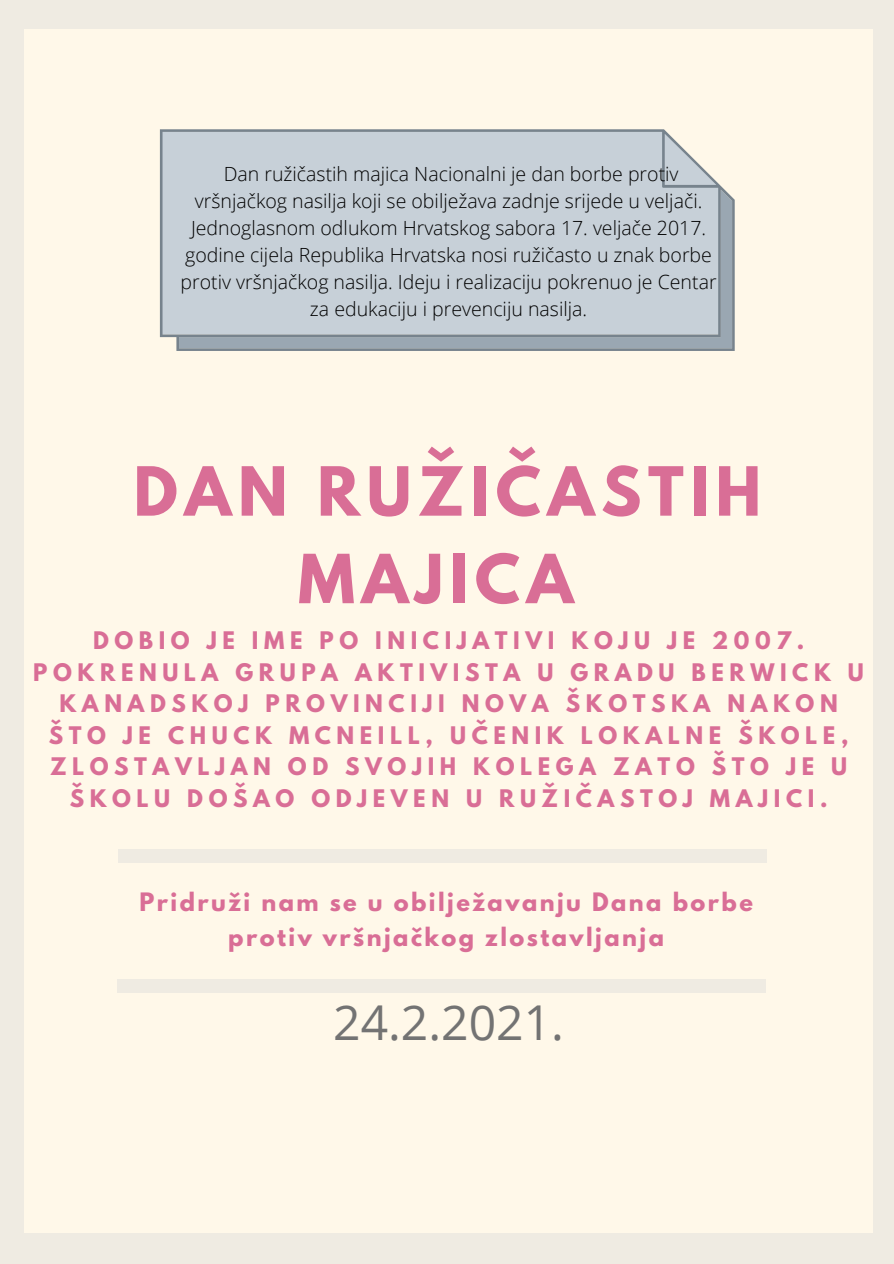
<style>
.page{position:relative;width:894px;height:1264px;background:#fff}
.page>*{position:absolute;margin:0;border:0;box-sizing:border-box;transform-origin:0 0}
.t1{font:700 60px/87.4px "League Spartan";letter-spacing:.11em;color:#d96e96;text-align:center}
.t2{font:48px "Open Sans";color:#737373}
.t3{font:700 22.5px/35px "League Spartan";letter-spacing:.11em;color:#d96e96;text-align:center}
.t4{font:700 21.45px/31.5px "League Spartan";letter-spacing:.26em;color:#d96e96;text-align:center}
.t5{font:300 19.5px/27px "Open Sans";color:#000;text-align:center}
</style>
<div class="page">
<div style="left:0;top:0;width:893px;height:1263px;background:#efebe2"></div>
<div style="left:24px;top:30px;width:848px;height:1202px;background:#fff8e9"></div>
<svg style="left:160px;top:129px;width:574px;height:222px;background:#c2cad2"></svg>
<div style="left:118px;top:849px;width:648px;height:13px;background:#efebe2"></div>
<div style="left:117px;top:979px;width:648px;height:13px;background:#efebe2"></div>
<p class="t5" style="left:180px;top:160px;width:537px">Dan ružičastih majica Nacionalni je dan borbe protiv vršnjačkog nasilja koji se obilježava zadnje srijede u veljači.<br>Jednoglasnom odlukom Hrvatskog sabora 17. veljače 2017. godine cijela Republika Hrvatska nosi ružičasto u znak borbe protiv vršnjačkog nasilja. Ideju i realizaciju pokrenuo je Centar za edukaciju i prevenciju nasilja.</p>
<p class="t1" style="left:133px;top:455px;width:629px">DAN RUŽIČASTIH<br>MAJICA</p>
<p class="t4" style="left:33px;top:627px;width:831px">DOBIO JE IME PO INICIJATIVI KOJU JE 2007.<br>POKRENULA GRUPA AKTIVISTA U GRADU BERWICK U KANADSKOJ PROVINCIJI NOVA ŠKOTSKA NAKON ŠTO JE CHUCK MCNEILL, UČENIK LOKALNE ŠKOLE, ZLOSTAVLJAN OD SVOJIH KOLEGA ZATO ŠTO JE U ŠKOLU DOŠAO ODJEVEN U RUŽIČASTOJ MAJICI.</p>
<p class="t3" style="left:139px;top:887px;width:614px">Pridruži nam se u obilježavanju Dana borbe protiv vršnjačkog zlostavljanja</p>
<p class="t2" style="left:333px;top:988px;width:232px">24.2.2021.</p>
</div>
